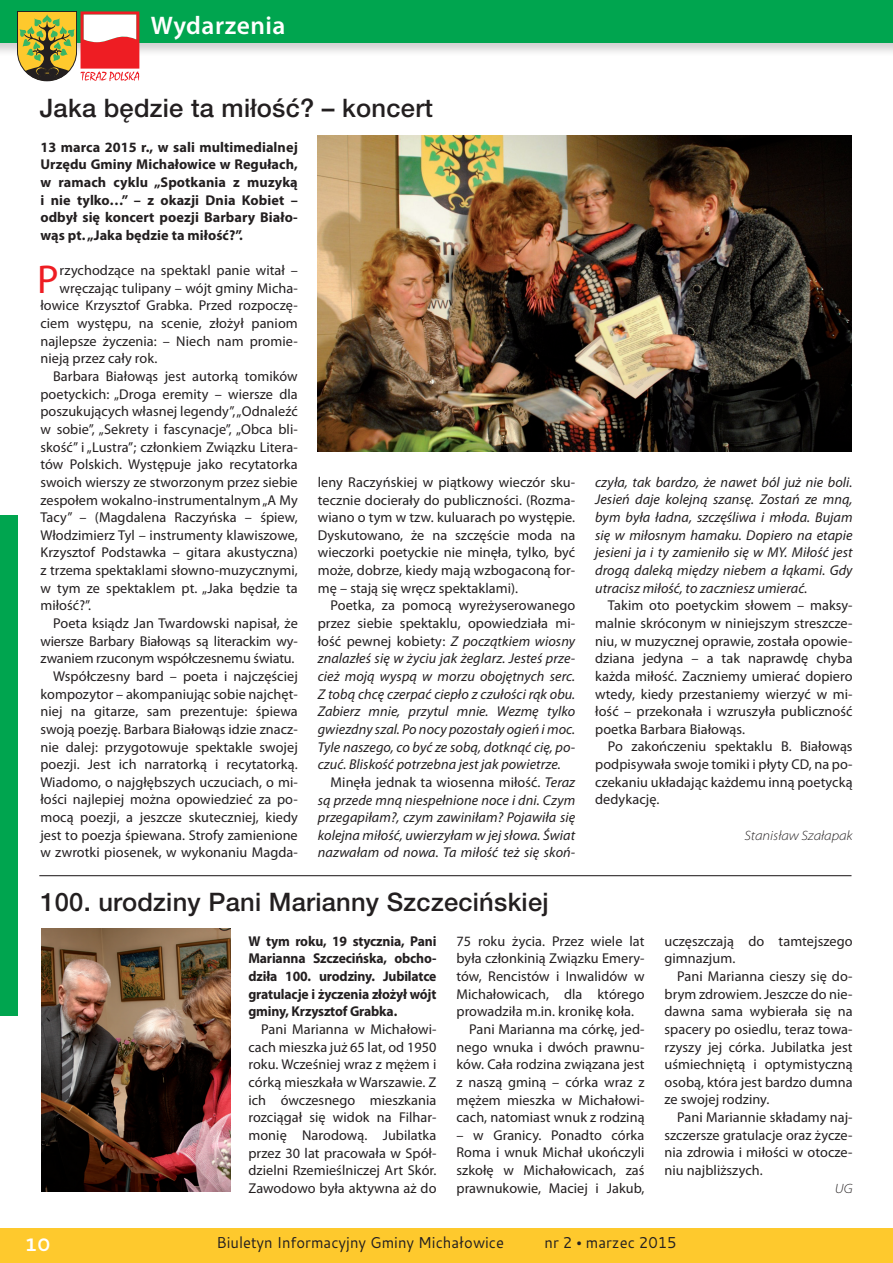
<style>
.page{position:relative;width:893px;height:1263px;background:#fff}
.page>*{position:absolute;margin:0;border:0;box-sizing:border-box;transform-origin:0 0}
.t1{font:40.5px "Myriad Pro";color:#ee1d23}
.t2{font:500 25.5px "Helvetica Neue LT Pro";letter-spacing:.01em;color:#231f20}
.t3{font:600 25.5px "Myriad Pro";letter-spacing:.02em;color:#fff}
.t4{font:700 18px "Cantarell";color:#fff}
.t5{font:15.75px "Cantarell";color:#231f20;scale:.94 1}
.t6{font:14.25px/17.7px "Myriad Pro";letter-spacing:.005em;color:#231f20;text-align:justify}
.t7{font:italic 14.25px/17.7px "Myriad Pro";letter-spacing:.005em;color:#231f20;text-align:justify}
.t8{font:700 14.25px/17.7px "Myriad Pro";color:#231f20;text-align:justify}
.t9{font:700 14.25px/17.7px "Myriad Pro";color:#231f20;text-align:justify;scale:.96 1}
.t10{font:italic 300 semi-expanded 13.5px "Myriad Pro";color:#231f20}
.s1{font-style:normal}
</style>
<div class="page">
<div style="left:0;top:1228px;width:893px;height:35px;background:#fec92d"></div>
<div style="left:0;top:0;width:893px;height:58px;background:#231f20;opacity:.21"></div>
<div style="left:0;top:0;width:893px;height:43px;background:#00a54f"></div>
<svg style="left:17px;top:11px;width:122px;height:70px;background:#cc9567"></svg>
<div style="left:0;top:515px;width:17px;height:501px;background:#00a54f"></div>
<img style="left:318px;top:135px;width:533px;height:317px">
<hr style="left:39px;top:875px;width:812px;height:1px;background:#231f20">
<img style="left:42px;top:928px;width:188px;height:263px">
<h2 class="t3" style="left:151px;top:11px;width:136px">Wydarzenia</h2>
<h2 class="t2" style="left:40px;top:93px;width:395px">Jaka będzie ta miłość? – koncert</h2>
<p class="t8" style="left:40px;top:138px;width:259px">13 marca 2015 r., w sali multimedialnej Urzędu Gminy Michałowice w Regułach, w ramach cyklu „Spotkania z muzyką i nie tylko…” – z okazji Dnia Kobiet – odbył się koncert poezji Barbary Biało&shy;wąs pt. „Jaka będzie ta miłość?”.</p>
<h1 class="t1" style="left:37px;top:257px;width:23px">P</h1>
<p class="t6" style="left:60px;top:262px;width:240px">rzychodzące na spektakl panie witał –</p>
<p class="t6" style="left:60px;top:279px;width:240px">wręczając tulipany – wójt gminy Micha-</p>
<p class="t6" style="left:40px;top:297px;width:259px">łowice Krzysztof Grabka. Przed rozpoczę-</p>
<p class="t6" style="left:40px;top:315px;width:259px">ciem występu, na scenie, złożył paniom</p>
<p class="t6" style="left:40px;top:332px;width:259px">najlepsze życzenia: – Niech nam promie-</p>
<p class="t6" style="left:40px;top:350px;width:118px">nieją przez cały rok.</p>
<p class="t6" style="left:53px;top:368px;width:246px">Barbara Białowąs jest autorką tomików</p>
<p class="t6" style="left:40px;top:385px;width:259px">poetyckich: „Droga eremity – wiersze dla</p>
<p class="t6" style="left:40px;top:403px;width:259px">poszukujących własnej legendy”, „Odnaleźć</p>
<p class="t6" style="left:40px;top:421px;width:259px">w sobie”, „Sekrety i fascynacje”, „Obca bli-</p>
<p class="t6" style="left:40px;top:438px;width:259px">skość” i „Lustra”; członkiem Związku Litera-</p>
<p class="t6" style="left:40px;top:456px;width:259px">tów Polskich. Występuje jako recytatorka</p>
<p class="t6" style="left:40px;top:473px;width:259px">swoich wierszy ze stworzonym przez siebie</p>
<p class="t6" style="left:40px;top:491px;width:259px">zespołem wokalno-instrumentalnym „A My</p>
<p class="t6" style="left:40px;top:509px;width:259px">Tacy” – (Magdalena Raczyńska – śpiew,</p>
<p class="t6" style="left:40px;top:526px;width:259px">Włodzimierz Tyl – instrumenty klawiszowe,</p>
<p class="t6" style="left:40px;top:544px;width:259px">Krzysztof Podstawka – gitara akustyczna)</p>
<p class="t6" style="left:40px;top:562px;width:259px">z trzema spektaklami słowno-muzycznymi,</p>
<p class="t6" style="left:40px;top:579px;width:259px">w tym ze spektaklem pt. „Jaka będzie ta</p>
<p class="t6" style="left:40px;top:597px;width:52px">miłość?”.</p>
<p class="t6" style="left:53px;top:615px;width:246px">Poeta ksiądz Jan Twardowski napisał, że</p>
<p class="t6" style="left:40px;top:632px;width:259px">wiersze Barbary Białowąs są literackim wy-</p>
<p class="t6" style="left:40px;top:650px;width:256px">zwaniem rzuconym współczesnemu światu.</p>
<p class="t6" style="left:53px;top:668px;width:246px">Współczesny bard – poeta i najczęściej</p>
<p class="t6" style="left:40px;top:685px;width:259px">kompozytor – akompaniując sobie najchęt-</p>
<p class="t6" style="left:40px;top:703px;width:259px">niej na gitarze, sam prezentuje: śpiewa</p>
<p class="t6" style="left:40px;top:720px;width:259px">swoją poezję. Barbara Białowąs idzie znacz-</p>
<p class="t6" style="left:40px;top:738px;width:259px">nie dalej: przygotowuje spektakle swojej</p>
<p class="t6" style="left:40px;top:756px;width:259px">poezji. Jest ich narratorką i recytatorką.</p>
<p class="t6" style="left:40px;top:773px;width:259px">Wiadomo, o najgłębszych uczuciach, o mi-</p>
<p class="t6" style="left:40px;top:791px;width:259px">łości najlepiej można opowiedzieć za po-</p>
<p class="t6" style="left:40px;top:809px;width:259px">mocą poezji, a jeszcze skuteczniej, kiedy</p>
<p class="t6" style="left:40px;top:826px;width:259px">jest to poezja śpiewana. Strofy zamienione</p>
<p class="t6" style="left:40px;top:844px;width:259px">w zwrotki piosenek, w wykonaniu Magda-</p>
<p class="t6" style="left:318px;top:474px;width:259px">leny Raczyńskiej w piątkowy wieczór sku&shy;tecznie docierały do publiczności. (Rozma&shy;wiano o tym w tzw. kuluarach po występie.<br>Dyskutowano, że na szczęście moda na wieczorki poetyckie nie minęła, tylko, być może, dobrze, kiedy mają wzbogaconą for&shy;mę – stają się wręcz spektaklami).</p>
<p class="t7" style="left:318px;top:597px;width:259px;text-indent:13px"><span class="s1">Poetka, za pomocą wyreżyserowanego przez siebie spektaklu, opowiedziała mi&shy;łość pewnej kobiety:</span> Z początkiem wiosny znalazłeś się w życiu jak żeglarz. Jesteś prze&shy;cież moją wyspą w morzu obojętnych serc.<br>Z tobą chcę czerpać ciepło z czułości rąk obu.<br>Zabierz mnie, przytul mnie. Wezmę tylko gwiezdny szal. Po nocy pozostały ogień i moc.<br>Tyle naszego, co być ze sobą, dotknąć cię, po&shy;czuć. Bliskość potrzebna jest jak powietrze.</p>
<p class="t7" style="left:318px;top:773px;width:259px;text-indent:13px"><span class="s1">Minęła jednak ta wiosenna miłość.</span> Teraz są przede mną niespełnione noce i dni. Czym przegapiłam?, czym zawiniłam? Pojawiła się kolejna miłość, uwierzyłam w jej słowa. Świat nazwałam od nowa. Ta miłość też się skoń-</p>
<h2 class="t2" style="left:40px;top:887px;width:510px">100. urodziny Pani Marianny Szczecińskiej</h2>
<p class="t7" style="left:595px;top:473px;width:259px">czyła, tak bardzo, że nawet ból już nie boli.<br>Jesień daje kolejną szansę. Zostań ze mną, bym była ładna, szczęśliwa i młoda. Bujam się w miłosnym hamaku. Dopiero na etapie jesieni ja i ty zamieniło się w MY. Miłość jest drogą daleką między niebem a łąkami. Gdy utracisz miłość, to zaczniesz umierać.</p>
<p class="t6" style="left:595px;top:597px;width:259px;text-indent:13px">Takim oto poetyckim słowem – maksy&shy;malnie skróconym w niniejszym streszcze&shy;niu, w muzycznej oprawie, została opowie&shy;dziana jedyna – a tak naprawdę chyba każda miłość. Zaczniemy umierać dopiero wtedy, kiedy przestaniemy wierzyć w mi&shy;łość – przekonała i wzruszyła publiczność poetka Barbara Białowąs.</p>
<p class="t6" style="left:595px;top:738px;width:259px;text-indent:13px">Po zakończeniu spektaklu B. Białowąs podpisywała swoje tomiki i płyty CD, na po&shy;czekaniu układając każdemu inną poetycką dedykację.</p>
<p class="t10" style="left:744px;top:828px;width:110px">Stanisław Szałapak</p>
<p class="t9" style="left:248px;top:932px;width:197px">W tym roku, 19 stycznia, Pani Marianna Szczecińska, obcho&shy;dziła 100. urodziny. Jubilatce gratulacje i życzenia złożył wójt gminy, Krzysztof Grabka.</p>
<p class="t6" style="left:248px;top:1021px;width:190px;text-indent:13px">Pani Marianna w Michałowi&shy;cach mieszka już 65 lat, od 1950 roku. Wcześniej wraz z mężem i córką mieszkała w Warszawie. Z ich ówczesnego mieszkania rozciągał się widok na Filhar&shy;monię Narodową. Jubilatka przez 30 lat pracowała w Spół&shy;dzielni Rzemieślniczej Art Skór.<br>Zawodowo była aktywna aż do</p>
<p class="t6" style="left:456px;top:932px;width:190px">75 roku życia. Przez wiele lat</p>
<p class="t6" style="left:456px;top:950px;width:190px">była członkinią Związku Emery-</p>
<p class="t6" style="left:456px;top:968px;width:190px">tów, Rencistów i Inwalidów w</p>
<p class="t6" style="left:456px;top:985px;width:190px">Michałowicach, dla którego</p>
<p class="t6" style="left:456px;top:1003px;width:179px">prowadziła m.in. kronikę koła.</p>
<p class="t6" style="left:469px;top:1020px;width:177px">Pani Marianna ma córkę, jed-</p>
<p class="t6" style="left:456px;top:1038px;width:190px">nego wnuka i dwóch prawnu-</p>
<p class="t6" style="left:456px;top:1056px;width:190px">ków. Cała rodzina związana jest</p>
<p class="t6" style="left:456px;top:1073px;width:190px">z naszą gminą – córka wraz z</p>
<p class="t6" style="left:456px;top:1091px;width:190px">mężem mieszka w Michałowi-</p>
<p class="t6" style="left:456px;top:1109px;width:190px">cach, natomiast wnuk z rodziną</p>
<p class="t6" style="left:456px;top:1126px;width:190px">– w Granicy. Ponadto córka Roma i wnuk Michał ukończyli szkołę w Michałowicach, zaś prawnukowie, Maciej i Jakub,</p>
<p class="t6" style="left:664px;top:932px;width:190px">uczęszczają do tamtejszego gimnazjum.</p>
<p class="t6" style="left:664px;top:967px;width:190px;text-indent:13px">Pani Marianna cieszy się do&shy;brym zdrowiem. Jeszcze do nie&shy;dawna sama wybierała się na spacery po osiedlu, teraz towa&shy;rzyszy jej córka. Jubilatka jest uśmiechniętą i optymistyczną osobą, która jest bardzo dumna ze swojej rodziny.</p>
<p class="t6" style="left:664px;top:1109px;width:190px;text-indent:13px">Pani Mariannie składamy naj&shy;szczersze gratulacje oraz życze&shy;nia zdrowia i miłości w otocze&shy;niu najbliższych.</p>
<p class="t10" style="left:835px;top:1181px;width:19px">UG</p>
<p class="t4" style="left:24px;top:1231px;width:27px">10</p>
<p class="t5" style="left:216px;top:1232px;width:308px">Biuletyn Informacyjny Gminy Michałowice</p>
<p class="t5" style="left:545px;top:1232px;width:142px">nr 2 <sup>.</sup> marzec 2015</p>
</div>
